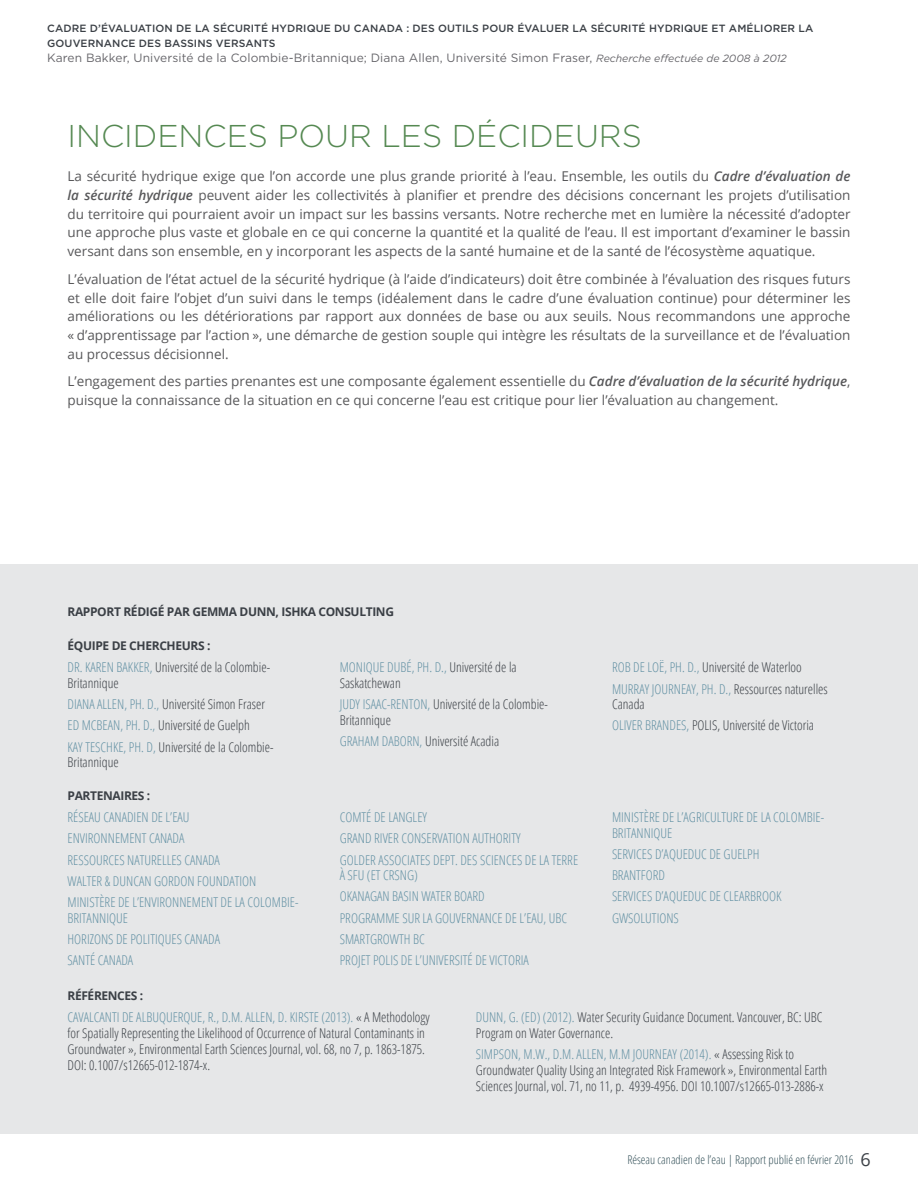
<style>
.page{position:relative;width:918px;height:1188px;background:#fff}
.page>*{position:absolute;margin:0;border:0;box-sizing:border-box;transform-origin:0 0}
.Interior_H2{font:300 31.5px "Gotham";color:#558952}
.Interior_Body{font:13.5px/18.8px "Open Sans";color:#58585a;text-align:justify}
.References_Body{font:300 condensed 13.5px/15.8px "Open Sans";color:#3b4046}
.References_Body-2{font:300 condensed 13.5px/15.8px "Open Sans";color:#6190a3}
.t1{font:12px "Gotham";letter-spacing:.01em;color:#67666b}
.References_Title{font:700 12px "Open Sans";letter-spacing:-.03em;color:#3b4046}
.t2{font:300 condensed 12px "Open Sans";color:#345159}
.t3{font:500 10.5px/15px "Gotham";letter-spacing:.01em;color:#3b4046}
.s1{font-style:italic;font-size:10.5px}
.s2{font-weight:600;font-style:italic}
.s3{color:#6190a3}
.s4{font-weight:400;font-stretch:normal;font-size:18px;color:#3b4046}
</style>
<div class="page">
<div style="left:0;top:565px;width:918px;height:569px;background:#e6e7e8"></div>
<p class="t3" style="left:47px;top:20px;width:768px">CADRE D’ÉVALUATION DE LA SÉCURITÉ HYDRIQUE DU CANADA : DES OUTILS POUR ÉVALUER LA SÉCURITÉ HYDRIQUE ET AMÉLIORER LA<br>GOUVERNANCE DES BASSINS VERSANTS</p>
<p class="t1" style="left:47px;top:51px;width:741px">Karen Bakker, Université de la Colombie-Britannique; Diana Allen, Université Simon Fraser, <span class="s1">Recherche effectuée de 2008 à 2012</span></p>
<p class="Interior_H2" style="left:68px;top:116px;width:576px">INCIDENCES POUR LES DÉCIDEURS</p>
<p class="Interior_Body" style="left:68px;top:166px;width:785px">La sécurité hydrique exige que l’on accorde une plus grande priorité à l’eau. Ensemble, les outils du <span class="s2">Cadre d’évaluation de la sécurité hydrique</span> peuvent aider les collectivités à planifier et prendre des décisions concernant les projets d’utilisation du territoire qui pourraient avoir un impact sur les bassins versants. Notre recherche met en lumière la nécessité d’adopter une approche plus vaste et globale en ce qui concerne la quantité et la qualité de l’eau. Il est important d’examiner le bassin versant dans son ensemble, en y incorporant les aspects de la santé humaine et de la santé de l’écosystème aquatique.</p>
<p class="Interior_Body" style="left:68px;top:269px;width:785px">L’évaluation de l’état actuel de la sécurité hydrique (à l’aide d’indicateurs) doit être combinée à l’évaluation des risques futurs et elle doit faire l’objet d’un suivi dans le temps (idéalement dans le cadre d’une évaluation continue) pour déterminer les améliorations ou les détériorations par rapport aux données de base ou aux seuils. Nous recommandons une approche « d’apprentissage par l’action », une démarche de gestion souple qui intègre les résultats de la surveillance et de l’évaluation au processus décisionnel.</p>
<p class="Interior_Body" style="left:68px;top:372px;width:784px">L’engagement des parties prenantes est une composante également essentielle du <span class="s2">Cadre d’évaluation de la sécurité hydrique</span>, puisque la connaissance de la situation en ce qui concerne l’eau est critique pour lier l’évaluation au changement.</p>
<p class="References_Title" style="left:68px;top:603px;width:328px">RAPPORT RÉDIGÉ PAR GEMMA DUNN, ISHKA CONSULTING</p>
<p class="References_Title" style="left:68px;top:637px;width:145px">ÉQUIPE DE CHERCHEURS :</p>
<p class="References_Body" style="left:68px;top:659px;width:204px"><span class="s3">DR. KAREN BAKKER,</span> Université de la Colombie-<br>Britannique</p>
<p class="References_Body" style="left:68px;top:696px;width:199px"><span class="s3">DIANA ALLEN, PH. D.,</span> Université Simon Fraser</p>
<p class="References_Body" style="left:68px;top:717px;width:184px"><span class="s3">ED MCBEAN, PH. D.,</span> Université de Guelph</p>
<p class="References_Body" style="left:68px;top:738px;width:208px"><span class="s3">KAY TESCHKE, PH. D,</span> Université de la Colombie-<br>Britannique</p>
<p class="References_Body" style="left:340px;top:659px;width:178px"><span class="s3">MONIQUE DUBÉ, PH. D.,</span> Université de la<br>Saskatchewan</p>
<p class="References_Body" style="left:340px;top:696px;width:210px"><span class="s3">JUDY ISAAC-RENTON,</span> Université de la Colombie-<br>Britannique</p>
<p class="References_Body" style="left:340px;top:733px;width:161px"><span class="s3">GRAHAM DABORN,</span> Université Acadia</p>
<p class="References_Title" style="left:68px;top:787px;width:84px">PARTENAIRES :</p>
<p class="References_Body-2" style="left:68px;top:809px;width:124px">RÉSEAU CANADIEN DE L’EAU</p>
<p class="References_Body-2" style="left:68px;top:830px;width:119px">ENVIRONNEMENT CANADA</p>
<p class="References_Body-2" style="left:68px;top:851px;width:154px">RESSOURCES NATURELLES CANADA</p>
<p class="References_Body-2" style="left:68px;top:873px;width:190px">WALTER &amp; DUNCAN GORDON FOUNDATION</p>
<p class="References_Body-2" style="left:68px;top:894px;width:232px">MINISTÈRE DE L’ENVIRONNEMENT DE LA COLOMBIE-<br>BRITANNIQUE</p>
<p class="References_Body-2" style="left:68px;top:931px;width:154px">HORIZONS DE POLITIQUES CANADA</p>
<p class="References_Body-2" style="left:68px;top:952px;width:67px">SANTÉ CANADA</p>
<p class="References_Body-2" style="left:340px;top:809px;width:89px">COMTÉ DE LANGLEY</p>
<p class="References_Body-2" style="left:340px;top:830px;width:182px">GRAND RIVER CONSERVATION AUTHORITY</p>
<p class="References_Body-2" style="left:340px;top:851px;width:240px">GOLDER ASSOCIATES DEPT. DES SCIENCES DE LA TERRE<br>À SFU (ET CRSNG)</p>
<p class="References_Body-2" style="left:340px;top:888px;width:147px">OKANAGAN BASIN WATER BOARD</p>
<p class="References_Body-2" style="left:340px;top:909px;width:229px">PROGRAMME SUR LA GOUVERNANCE DE L’EAU, UBC</p>
<p class="References_Body-2" style="left:340px;top:931px;width:86px">SMARTGROWTH BC</p>
<p class="References_Body-2" style="left:340px;top:952px;width:191px">PROJET POLIS DE L’UNIVERSITÉ DE VICTORIA</p>
<p class="References_Body" style="left:612px;top:659px;width:191px"><span class="s3">ROB DE LOË, PH. D.,</span> Université de Waterloo</p>
<p class="References_Body" style="left:612px;top:680px;width:217px"><span class="s3">MURRAY JOURNEAY, PH. D.,</span> Ressources naturelles<br>Canada</p>
<p class="References_Body" style="left:612px;top:717px;width:204px"><span class="s3">OLIVER BRANDES,</span> POLIS, Université de Victoria</p>
<p class="References_Body-2" style="left:612px;top:809px;width:214px">MINISTÈRE DE L’AGRICULTURE DE LA COLOMBIE-<br>BRITANNIQUE</p>
<p class="References_Body-2" style="left:612px;top:846px;width:149px">SERVICES D’AQUEDUC DE GUELPH</p>
<p class="References_Body-2" style="left:612px;top:867px;width:55px">BRANTFORD</p>
<p class="References_Body-2" style="left:612px;top:888px;width:171px">SERVICES D’AQUEDUC DE CLEARBROOK</p>
<p class="References_Body-2" style="left:612px;top:909px;width:68px">GWSOLUTIONS</p>
<p class="References_Title" style="left:68px;top:987px;width:77px">RÉFÉRENCES :</p>
<p class="References_Body" style="left:68px;top:1009px;width:364px"><span class="s3">CAVALCANTI DE ALBUQUERQUE, R., D.M. ALLEN, D. KIRSTE (2013).</span> « A Methodology for Spatially Representing the Likelihood of Occurrence of Natural Contaminants in Groundwater », Environmental Earth Sciences Journal, vol. 68, no 7, p. 1863-1875.<br>DOI: 0.1007/s12665-012-1874-x.</p>
<p class="References_Body" style="left:476px;top:1009px;width:348px"><span class="s3">DUNN, G. (ED) (2012).</span> Water Security Guidance Document. Vancouver, BC: UBC<br>Program on Water Governance.</p>
<p class="References_Body" style="left:476px;top:1046px;width:353px"><span class="s3">SIMPSON, M.W., D.M. ALLEN, M.M JOURNEAY (2014).</span> « Assessing Risk to<br>Groundwater Quality Using an Integrated Risk Framework », Environmental Earth<br>Sciences Journal, vol. 71, no 11, p. 4939-4956. DOI 10.1007/s12665-013-2886-x</p>
<p class="t2" style="left:627px;top:1152px;width:245px">Réseau canadien de l’eau | Rapport publié en février 2016 <span class="s4">6</span></p>
</div>
